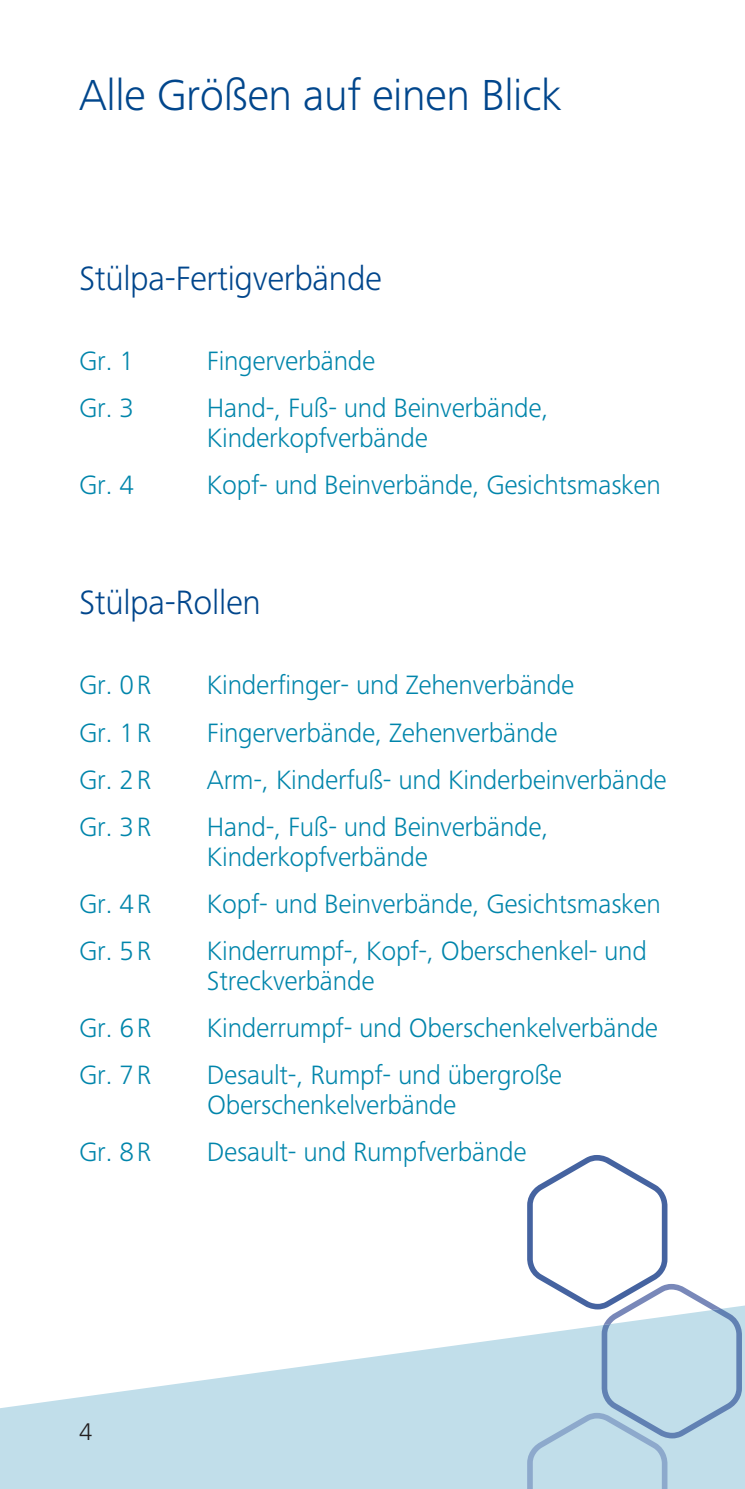
<style>
.page{position:relative;width:745px;height:1489px;background:#fff}
.page>*{position:absolute;margin:0;border:0;box-sizing:border-box;transform-origin:0 0}
.t1{font:300 45px "Frutiger Next LTW1 G";letter-spacing:-.01em;color:#01468c}
.t2{font:300 35px "Frutiger Next LTW1 G";letter-spacing:-.01em;color:#01468c}
.t3{font:300 27.5px/30px "Frutiger Next LTW1 G";letter-spacing:-.01em;color:#0085ab}
.t4{font:300 25px "Frutiger Next LTW1 G";color:#231f20}
</style>
<div class="page">
<svg style="left:0;top:1335px;width:527px;height:153px;fill:#c1deea"></svg>
<svg style="left:527px;top:1155px;width:218px;height:334px"></svg>
<h1 class="t1" style="left:79px;top:70px;width:483px">Alle Größen auf einen Blick</h1>
<p class="t2" style="left:79px;top:258px;width:304px">Stülpa-Fertigverbände</p>
<p class="t3" style="left:79px;top:346px;width:56px">Gr. 1</p>
<p class="t3" style="left:207px;top:346px;width:170px">Fingerverbände</p>
<p class="t3" style="left:79px;top:393px;width:56px">Gr. 3</p>
<p class="t3" style="left:207px;top:393px;width:343px">Hand-, Fuß- und Beinverbände,<br>Kinderkopfverbände</p>
<p class="t3" style="left:79px;top:470px;width:56px">Gr. 4</p>
<p class="t3" style="left:207px;top:470px;width:455px">Kopf- und Beinverbände, Gesichtsmasken</p>
<p class="t2" style="left:79px;top:582px;width:183px">Stülpa-Rollen</p>
<p class="t3" style="left:79px;top:670px;width:73px">Gr. 0R</p>
<p class="t3" style="left:207px;top:670px;width:368px">Kinderfinger- und Zehenverbände</p>
<p class="t3" style="left:79px;top:717px;width:73px">Gr. 1 R</p>
<p class="t3" style="left:207px;top:717px;width:352px">Fingerverbände, Zehenverbände</p>
<p class="t3" style="left:79px;top:764px;width:73px">Gr. 2 R</p>
<p class="t3" style="left:207px;top:764px;width:461px">Arm-, Kinderfuß- und Kinderbeinverbände</p>
<p class="t3" style="left:79px;top:811px;width:73px">Gr. 3 R</p>
<p class="t3" style="left:207px;top:811px;width:343px">Hand-, Fuß- und Beinverbände,<br>Kinderkopfverbände</p>
<p class="t3" style="left:79px;top:888px;width:73px">Gr. 4 R</p>
<p class="t3" style="left:207px;top:888px;width:455px">Kopf- und Beinverbände, Gesichtsmasken</p>
<p class="t3" style="left:79px;top:935px;width:73px">Gr. 5 R</p>
<p class="t3" style="left:207px;top:935px;width:441px">Kinderrumpf-, Kopf-, Oberschenkel- und<br>Streckverbände</p>
<p class="t3" style="left:79px;top:1012px;width:73px">Gr. 6 R</p>
<p class="t3" style="left:207px;top:1012px;width:452px">Kinderrumpf- und Oberschenkelverbände</p>
<p class="t3" style="left:79px;top:1059px;width:73px">Gr. 7 R</p>
<p class="t3" style="left:207px;top:1059px;width:356px">Desault-, Rumpf- und übergroße<br>Oberschenkelverbände</p>
<p class="t3" style="left:79px;top:1137px;width:73px">Gr. 8 R</p>
<p class="t3" style="left:207px;top:1137px;width:321px">Desault- und Rumpfverbände</p>
<p class="t4" style="left:79px;top:1417px;width:15px">4</p>
</div>
